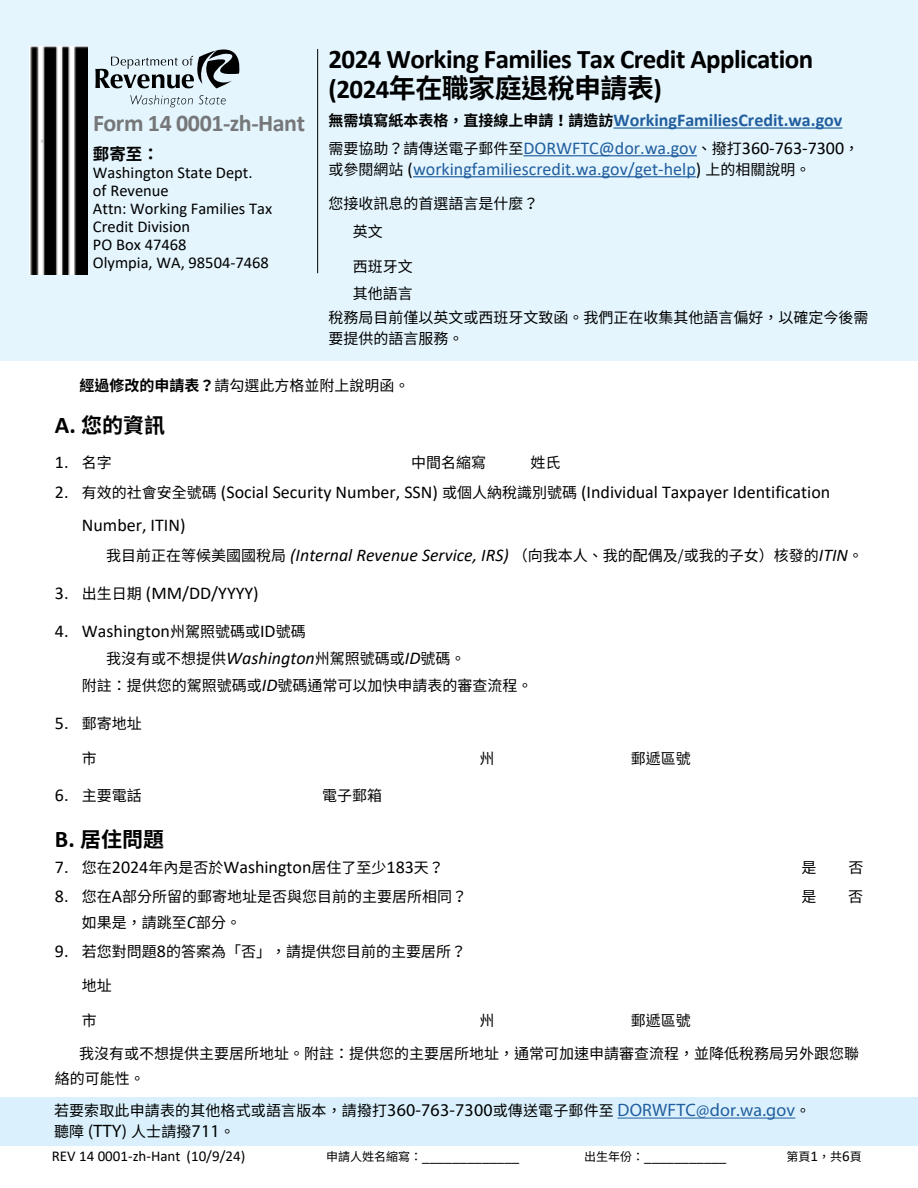
<style>
.page{position:relative;width:918px;height:1188px;background:#fff}
.page>*{position:absolute;margin:0;border:0;box-sizing:border-box;transform-origin:0 0}
.Heading_1__Title_of_form{font:700 27px/30px "Calibri";letter-spacing:-.02em;color:#000}
.Form_number_at_top{font:700 24px "Calibri";letter-spacing:-.02em;color:#757779}
.Normal__P{font:700 21px "Noto Sans CJ Ktc";color:#000}
.Normal__P-2{font:18px/33px "Calibri";color:#000}
.Normal__P-3{font:18px/21px "Calibri";color:#215e9e}
.Normal__P-4{font:700 18px "Calibri";color:#215e9e}
.t1{font:18px "Myriad Pro";letter-spacing:.01em;color:#000}
.Normal__P-5{font:16.5px/18px "Calibri";color:#000}
.Normal__P-6{font:700 16.5px "Noto Sans CJ Ktc";color:#000}
.Normal__P-7{font:15px/27px "Noto Sans CJ Ktc";color:#000}
.t2{font:15px "Calibri";color:#000}
.t3{font:12px "Noto Sans CJ Ktc";color:#000}
.s1{font-family:"Noto Sans CJ Ktc"}
.s2{font-family:"Noto Sans CJ Ktc";font-size:15px;color:#000}
.s3{color:#000}
.s4{font-weight:700}
.s5{font-family:"Calibri";font-size:24px}
.s6{font-family:"Noto Sans CJ Ktc";font-size:15px}
.s7{font-family:"Calibri";font-style:italic;font-size:17.85px}
.s8{font-family:"Calibri";font-style:italic;font-size:18px}
.s9{font-family:"Calibri";font-size:18px}
.s10{font-family:"Myriad Pro";font-size:18px}
.s11{font-family:"Myriad Pro";font-size:18px;color:#215e9e}
.s12{font-family:"Noto Sans CJ Ktc";font-size:12px}
.s13{font-family:"Calibri";font-size:15px}
</style>
<div class="page">
<div style="left:0;top:0;width:918px;height:361px;background:#e4f5fd"></div>
<svg style="left:130px;top:95px;width:63px;height:12px"></svg>
<svg style="left:199px;top:95px;width:27px;height:9px"></svg>
<svg style="left:95px;top:49px;width:145px;height:39px"></svg>
<div style="left:0;top:1097px;width:918px;height:49px;background:#daf1fd"></div>
<hr style="left:618px;top:1118px;width:177px;height:1px;background:#215e9e">
<img style="left:30px;top:46px;width:57px;height:228px">
<hr style="left:317px;top:49px;width:1px;height:224px;background:#000">
<hr style="left:614px;top:127px;width:228px;height:2px;background:#215e9e">
<hr style="left:524px;top:155px;width:173px;height:1px;background:#215e9e">
<hr style="left:413px;top:176px;width:283px;height:1px;background:#215e9e">
<p class="Form_number_at_top" style="left:93px;top:106px;width:214px">Form 14 0001-zh-Hant</p>
<p class="Normal__P-6" style="left:93px;top:145px;width:67px">郵寄至：</p>
<p class="Normal__P-5" style="left:93px;top:163px;width:161px">Washington State Dept. of Revenue</p>
<p class="Normal__P-5" style="left:93px;top:199px;width:181px">Attn: Working Families Tax<br>Credit Division</p>
<p class="Normal__P-5" style="left:93px;top:235px;width:95px">PO Box 47468</p>
<p class="Normal__P-5" style="left:93px;top:253px;width:177px">Olympia, WA, 98504-7468</p>
<h1 class="Heading_1__Title_of_form" style="left:328px;top:44px;width:486px">2024 Working Families Tax Credit Application (2024<span class="s1">年在職家庭退稅申請表</span>)</h1>
<p class="Normal__P-4" style="left:328px;top:107px;width:515px"><span class="s2">無需填寫紙本表格，直接線上申請！請造訪</span>WorkingFamiliesCredit.wa.gov</p>
<p class="Normal__P-3" style="left:328px;top:137px;width:532px"><span class="s2">需要協助？請傳送電子郵件至</span>DORWFTC@dor.wa.gov<span class="s2">、撥打</span><span class="s3">360-763-7300</span><span class="s2">，或參閱網站</span> <span class="s3">(</span>workingfamiliescredit.wa.gov/get-help<span class="s3">)</span> <span class="s2">上的相關說明。</span></p>
<p class="Normal__P-7" style="left:328px;top:191px;width:211px">您接收訊息的首選語言是什麼？</p>
<p class="Normal__P-7" style="left:353px;top:218px;width:31px">英文</p>
<p class="Normal__P-7" style="left:353px;top:253px;width:61px">西班牙文</p>
<p class="Normal__P-7" style="left:353px;top:281px;width:61px">其他語言</p>
<p class="Normal__P-7" style="left:328px;top:308px;width:541px;line-height:21px">稅務局目前僅以英文或西班牙文致函。我們正在收集其他語言偏好，以確定今後需要提供的語言服務。</p>
<p class="Normal__P-7" style="left:80px;top:372px;width:332px"><span class="s4">經過修改的申請表？</span>請勾選此方格並附上說明函。</p>
<p class="Normal__P" style="left:55px;top:413px;width:112px"><span class="s5">A.</span> 您的資訊</p>
<p class="Normal__P-2" style="left:55px;top:445px;width:58px">1. <span class="s6">名字</span></p>
<p class="Normal__P-7" style="left:411px;top:449px;width:76px">中間名縮寫</p>
<p class="Normal__P-7" style="left:530px;top:449px;width:31px">姓氏</p>
<p class="Normal__P-2" style="left:82px;top:475px;width:750px;text-indent:-27px">2. <span class="s6">有效的社會安全號碼</span> (Social Security Number, SSN) <span class="s6">或個人納稅識別號碼</span> (Individual Taxpayer Identification<br>Number, ITIN)</p>
<p class="Normal__P-7" style="left:106px;top:542px;width:758px">我目前正在等候美國國稅局 <span class="s7">(Internal Revenue Service, IRS)</span> （向我本人、我的配偶及/或我的子女）核發的<span class="s7">ITIN</span>。</p>
<p class="Normal__P-2" style="left:55px;top:576px;width:205px">3. <span class="s6">出生日期</span> (MM/DD/YYYY)</p>
<p class="Normal__P-2" style="left:55px;top:614px;width:252px">4. Washington<span class="s6">州駕照號碼或</span>ID<span class="s6">號碼</span></p>
<p class="Normal__P-7" style="left:82px;top:645px;width:452px;text-indent:24px">我沒有或不想提供<span class="s8">Washington</span>州駕照號碼或<span class="s8">ID</span>號碼。<br>附註：提供您的駕照號碼或<span class="s8">ID</span>號碼通常可以加快申請表的審查流程。</p>
<p class="Normal__P-7" style="left:55px;top:711px;width:88px"><span class="s9">5.</span> 郵寄地址</p>
<p class="Normal__P-7" style="left:82px;top:745px;width:16px">市</p>
<p class="Normal__P-7" style="left:480px;top:745px;width:16px">州</p>
<p class="Normal__P-7" style="left:631px;top:745px;width:61px">郵遞區號</p>
<p class="Normal__P-7" style="left:55px;top:782px;width:88px"><span class="s9">6.</span> 主要電話</p>
<p class="Normal__P-7" style="left:322px;top:782px;width:61px">電子郵箱</p>
<p class="Normal__P" style="left:55px;top:828px;width:111px"><span class="s5">B.</span> 居住問題</p>
<p class="Normal__P-2" style="left:55px;top:850px;width:391px">7. <span class="s6">您在</span>2024<span class="s6">年內是否於</span>Washington<span class="s6">居住了至少</span>183<span class="s6">天？</span></p>
<p class="Normal__P-7" style="left:802px;top:854px;width:16px">是</p>
<p class="Normal__P-7" style="left:848px;top:854px;width:16px">否</p>
<p class="Normal__P-7" style="left:55px;top:883px;width:414px"><span class="s9">8.</span> 您在<span class="s9">A</span>部分所留的郵寄地址是否與您目前的主要居所相同？</p>
<p class="Normal__P-7" style="left:802px;top:883px;width:16px">是</p>
<p class="Normal__P-7" style="left:848px;top:883px;width:16px">否</p>
<p class="Normal__P-7" style="left:82px;top:909px;width:161px">如果是，請跳至<span class="s8">C</span>部分。</p>
<p class="Normal__P-7" style="left:55px;top:938px;width:413px"><span class="s9">9.</span> 若您對問題<span class="s9">8</span>的答案為「否」，請提供您目前的主要居所？</p>
<p class="Normal__P-7" style="left:82px;top:973px;width:31px">地址</p>
<p class="Normal__P-7" style="left:82px;top:1007px;width:16px">市</p>
<p class="Normal__P-7" style="left:480px;top:1007px;width:16px">州</p>
<p class="Normal__P-7" style="left:631px;top:1007px;width:61px">郵遞區號</p>
<p class="Normal__P-7" style="left:55px;top:1041px;width:806px;line-height:25.5px;text-indent:24px">我沒有或不想提供主要居所地址。附註：提供您的主要居所地址，通常可加速申請審查流程，並降低稅務局另外跟您聯絡的可能性。</p>
<p class="Normal__P-7" style="left:54px;top:1098px;width:758px">若要索取此申請表的其他格式或語言版本，請撥打<span class="s10">360-763-7300</span>或傳送電子郵件至 <span class="s11">DORWFTC@dor.wa.gov</span>。</p>
<p class="t1" style="left:54px;top:1120px;width:182px"><span class="s6">聽障</span> (TTY) <span class="s6">人士請撥</span>711<span class="s6">。</span></p>
<p class="t2" style="left:52px;top:1145px;width:195px">REV 14 0001-zh-Hant (10/9/24)</p>
<p class="t2" style="left:326px;top:1145px;width:195px"><span class="s12">申請人姓名縮寫：</span>_____________</p>
<p class="t2" style="left:584px;top:1145px;width:144px"><span class="s12">出生年份：</span>___________</p>
<p class="t3" style="left:787px;top:1150px;width:77px">第頁<span class="s13">1</span>，共<span class="s13">6</span>頁</p>
</div>
